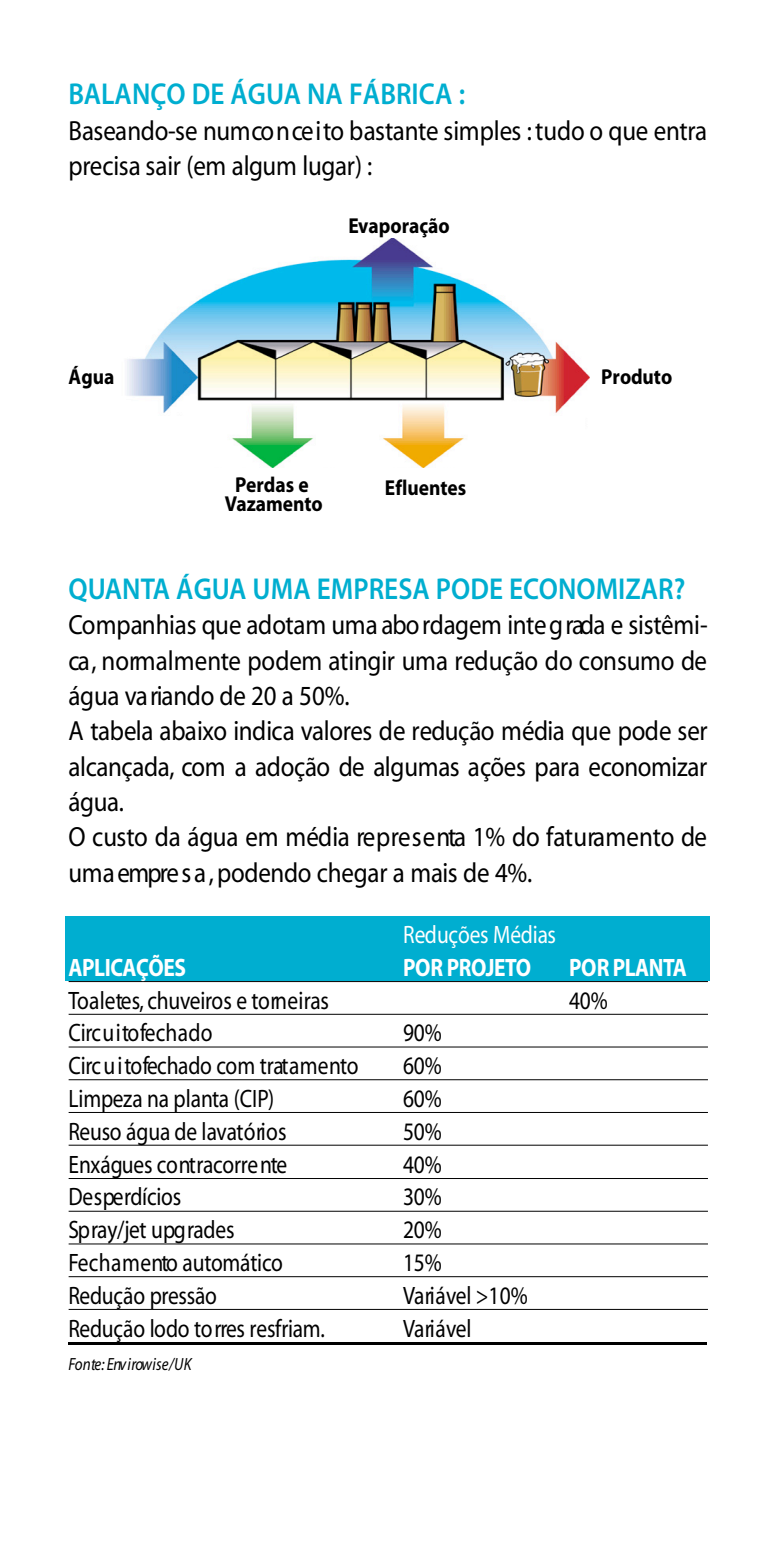
<style>
.page{position:relative;width:780px;height:1560px;background:#fff}
.page>*{position:absolute;margin:0;border:0;box-sizing:border-box;transform-origin:0 0}
.t1{font:30.25px "Myriad MM 565 600";color:#00aed0;scale:.9 1}
.t2{font:27.75px/35.5px "Myriad MM 400 600";letter-spacing:-.015em;color:#000;scale:.9 1}
.t3{font:25.25px "Myriad MM 400 600";letter-spacing:-.015em;color:#000;scale:.85 1}
.t4{font:25.25px "Myriad MM 700 600";letter-spacing:-.02em;color:#fff;scale:.85 1}
.t5{font:25.25px "Myriad MM 400 600";color:#fff;scale:.85 1}
.t6{font:21.75px/18.8px "Myriad MM 700 600";color:#000;text-align:center;scale:.9 1}
.t7{font:17.75px "Myriad MM It 400 600";letter-spacing:-.065em;color:#000;scale:.85 1}
.t8{font:700 13px "Times";color:#000}
.t9{font:700 13px "Arial";color:#000}
</style>
<div class="page">
<img style="left:126px;top:238px;width:464px;height:230px">
<div style="left:522px;top:416px;width:63px;height:19px;background:#fff"></div>
<div style="left:116px;top:416px;width:88px;height:14px;background:#fff"></div>
<div style="left:66px;top:916px;width:644px;height:65px;background:#00aed0"></div>
<hr style="left:69px;top:981px;width:639px;height:1px;background:#000">
<hr style="left:69px;top:1014px;width:639px;height:1px;background:#000">
<hr style="left:69px;top:1047px;width:639px;height:1px;background:#000">
<hr style="left:69px;top:1079px;width:639px;height:1px;background:#000">
<hr style="left:69px;top:1112px;width:639px;height:1px;background:#000">
<hr style="left:69px;top:1145px;width:639px;height:1px;background:#000">
<hr style="left:69px;top:1178px;width:639px;height:1px;background:#000">
<hr style="left:69px;top:1211px;width:639px;height:1px;background:#000">
<hr style="left:69px;top:1244px;width:639px;height:1px;background:#000">
<hr style="left:69px;top:1276px;width:639px;height:1px;background:#000">
<hr style="left:69px;top:1309px;width:639px;height:1px;background:#000">
<hr style="left:69px;top:1342px;width:638px;height:2px;background:#000">
<p class="t1" style="left:69px;top:83px;width:442px">BALANÇO DE ÁGUA NA FÁBRICA :</p>
<p class="t2" style="left:69px;top:115px;width:711px">Baseando-se num co n ce i to bastante simples :tudo o que ent ra p recisa sair (em algum lugar) :</p>
<p class="t9" style="left:346px;top:214px;width:95px">EVAPORAÇÃO</p>
<p class="t6" style="left:349px;top:219px;width:114px">Evaporação</p>
<p class="t6" style="left:69px;top:369px;width:52px">Água</p>
<p class="t6" style="left:601px;top:369px;width:80px">Produto</p>
<p class="t8" style="left:69px;top:372px;width:40px">ÁGUA</p>
<p class="t9" style="left:597px;top:370px;width:66px">PRODUTO</p>
<p class="t6" style="left:225px;top:477px;width:110px">Perdas e<br>Vazamento</p>
<p class="t6" style="left:385px;top:480px;width:92px">Efluentes</p>
<p class="t8" style="left:239px;top:481px;width:65px">PERDAS E</p>
<p class="t8" style="left:386px;top:479px;width:79px">EFLUENTES</p>
<p class="t8" style="left:224px;top:496px;width:95px">VAZAMENTOS</p>
<p class="t1" style="left:69px;top:578px;width:687px">QUANTA ÁGUA UMA EMPRESA PODE ECONOMIZAR?</p>
<p class="t2" style="left:69px;top:609px;width:712px">Companhias que adotam uma abo rdagem inte g rada e sistêmi&shy;ca , n o rm a lm e nte podem atingir uma redução do consumo de água va riando de 20 a 50%.<br>A tabela abaixo indica va lo res de redução média que pode ser a lca n ç a d a , com a adoção de algumas ações para eco n o m iz a r á g u a .<br>O custo da água em média re p re s e nta 1% do fat u ra m e nto de uma empre s a ,podendo chegar a mais de 4%.</p>
<p class="t5" style="left:403px;top:926px;width:181px">Reduções Médias</p>
<p class="t4" style="left:69px;top:958px;width:140px">A P L ICA Ç Õ E S</p>
<p class="t4" style="left:403px;top:958px;width:152px">POR PRO J E TO</p>
<p class="t4" style="left:569px;top:958px;width:140px">POR PLA N TA</p>
<p class="t3" style="left:69px;top:991px;width:308px">To a le te s, c h u ve iros e to rn e ira s</p>
<p class="t3" style="left:569px;top:991px;width:47px">4 0 %</p>
<p class="t3" style="left:69px;top:1024px;width:171px">Circ u i to fe c h a d o</p>
<p class="t3" style="left:403px;top:1024px;width:47px">9 0 %</p>
<p class="t3" style="left:69px;top:1057px;width:343px">Circ u i to fechado com trat a m e nto</p>
<p class="t3" style="left:403px;top:1057px;width:47px">6 0 %</p>
<p class="t3" style="left:69px;top:1090px;width:243px">L im peza na planta (CIP)</p>
<p class="t3" style="left:403px;top:1090px;width:47px">6 0 %</p>
<p class="t3" style="left:69px;top:1123px;width:258px">Reuso água de lavat ó rio s</p>
<p class="t3" style="left:403px;top:1123px;width:47px">5 0 %</p>
<p class="t3" style="left:69px;top:1155px;width:259px">Enxágues co nt ra co rre nte</p>
<p class="t3" style="left:403px;top:1155px;width:47px">4 0 %</p>
<p class="t3" style="left:69px;top:1188px;width:134px">De s pe rd íc io s</p>
<p class="t3" style="left:403px;top:1188px;width:47px">3 0 %</p>
<p class="t3" style="left:69px;top:1221px;width:197px">Sp ray/jet upg ra d e s</p>
<p class="t3" style="left:403px;top:1221px;width:47px">2 0 %</p>
<p class="t3" style="left:69px;top:1253px;width:253px">Fe c h a m e nto auto m á t ico</p>
<p class="t3" style="left:403px;top:1253px;width:47px">1 5 %</p>
<p class="t3" style="left:69px;top:1287px;width:176px">Redução pre s s ã o</p>
<p class="t3" style="left:403px;top:1287px;width:148px">Va riá vel &gt;10%</p>
<p class="t3" style="left:69px;top:1320px;width:303px">Redução lodo to rres re s fria m .</p>
<p class="t3" style="left:403px;top:1320px;width:82px">Va riá ve l</p>
<p class="t7" style="left:69px;top:1357px;width:146px">Fo n te : Env i row is e / U K</p>
</div>
